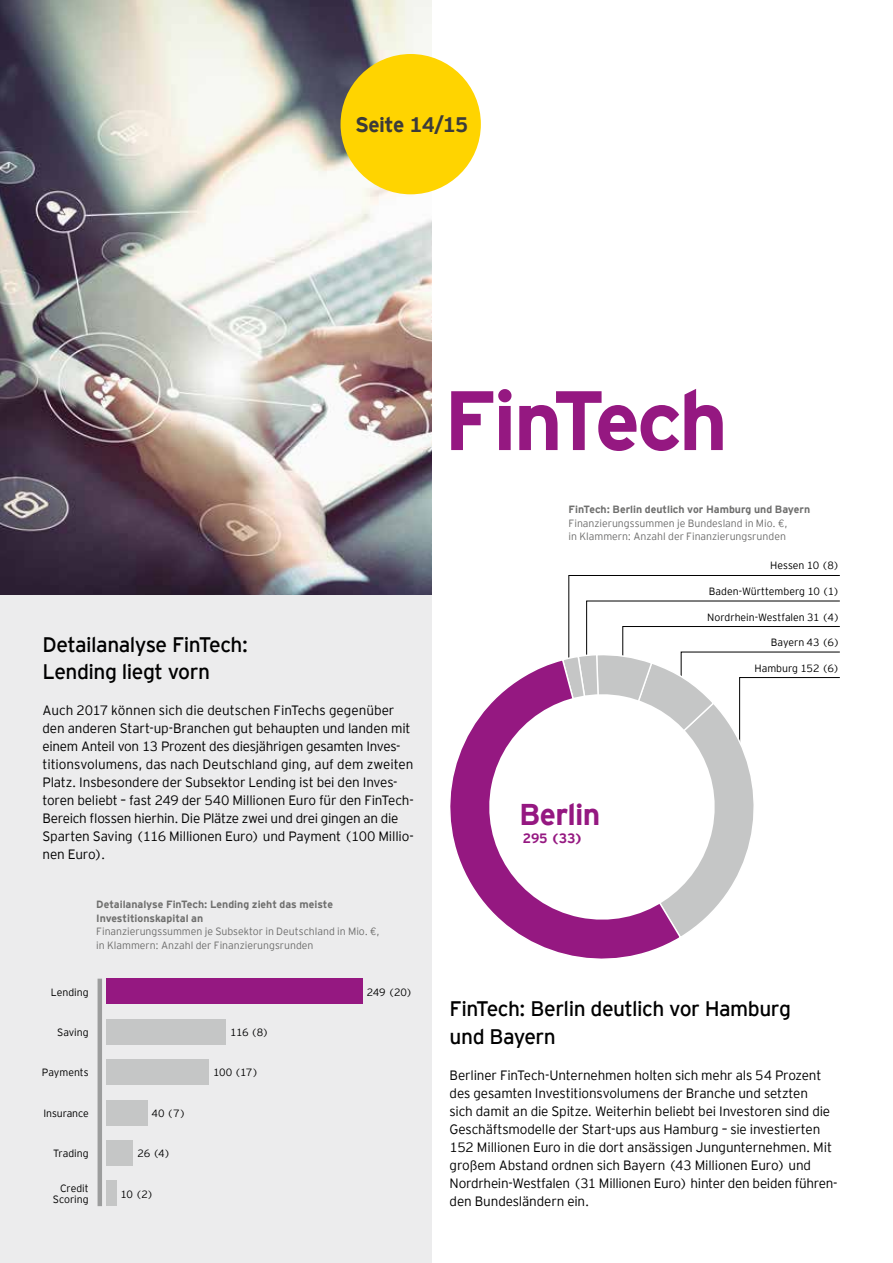
<style>
.page{position:relative;width:893px;height:1263px;background:#fff}
.page>*{position:absolute;margin:0;border:0;box-sizing:border-box;transform-origin:0 0}
.t1{font:700 84px "EY Interstate";letter-spacing:-.04em;color:#951881}
.t2{font:700 30px "EY Interstate";letter-spacing:-.025em;color:#951881}
.t3{font:21px/27px "EY Interstate";letter-spacing:-.025em;color:#000}
.t4{font:700 21px "EY Interstate";letter-spacing:-.03em;color:#3b3b3a}
.t5{font:300 13.5px/18px "EY Interstate";letter-spacing:-.015em;color:#000}
.t6{font:700 13.5px "EY Interstate";color:#951881}
.t7{font:300 10.5px/13.5px "EY Interstate";color:#6f6f6e}
.t8{font:300 10.5px/11.7px "EY Interstate";color:#000;text-align:right}
.t9{font:700 10.5px/13.5px "EY Interstate";color:#6f6f6e}
</style>
<div class="page">
<div style="left:0;top:0;width:432px;height:1263px;background:#ececed"></div>
<img style="left:0;top:0;width:432px;height:594px">
<hr style="left:98px;top:979px;width:4px;height:227px;background:#9c9d9d">
<div style="left:106px;top:979px;width:256px;height:25px;background:#951881"></div>
<div style="left:106px;top:1019px;width:120px;height:25px;background:#c5c6c6"></div>
<div style="left:106px;top:1059px;width:103px;height:26px;background:#c5c6c6"></div>
<div style="left:106px;top:1100px;width:41px;height:25px;background:#c5c6c6"></div>
<div style="left:106px;top:1140px;width:27px;height:26px;background:#c5c6c6"></div>
<div style="left:106px;top:1180px;width:11px;height:26px;background:#c5c6c6"></div>
<svg style="left:568px;top:575px;width:272px;height:77px"></svg>
<svg style="left:586px;top:601px;width:254px;height:51px"></svg>
<svg style="left:568px;top:652px;width:272px;height:284px"></svg>
<svg style="left:450px;top:658px;width:232px;height:301px"></svg>
<svg style="left:479px;top:684px;width:246px;height:246px"></svg>
<div style="left:341px;top:54px;width:140px;height:140px;background:#ffd400;border-radius:50%"></div>
<h3 class="t4" style="left:355px;top:112px;width:115px">Seite 14/15</h3>
<h1 class="t1" style="left:444px;top:374px;width:286px">FinTech</h1>
<h3 class="t3" style="left:43px;top:631px;width:207px">Detailanalyse FinTech:<br>Lending liegt vorn</h3>
<p class="t5" style="left:43px;top:701px;width:373px">Auch 2017 können sich die deutschen FinTechs gegenüber den anderen Start-up-Branchen gut behaupten und landen mit einem Anteil von 13 Prozent des diesjährigen gesamten Inves&shy;titionsvolumens, das nach Deutschland ging, auf dem zweiten Platz. Insbesondere der Subsektor Lending ist bei den Inves&shy;toren beliebt – fast 249 der 540 Millionen Euro für den FinTech-Bereich flossen hierhin. Die Plätze zwei und drei gingen an die Sparten Saving (116 Millionen Euro) und Payment (100 Millio&shy;nen Euro).</p>
<p class="t8" style="left:51px;top:986px;width:39px">Lending</p>
<p class="t8" style="left:57px;top:1026px;width:33px">Saving</p>
<p class="t8" style="left:42px;top:1067px;width:48px">Payments</p>
<p class="t8" style="left:44px;top:1107px;width:47px">Insurance</p>
<p class="t8" style="left:53px;top:1147px;width:37px">Trading</p>
<p class="t8" style="left:53px;top:1182px;width:37px">Credit<br>Scoring</p>
<p class="t9" style="left:96px;top:898px;width:238px">Detailanalyse FinTech: Lending zieht das meiste<br>Investitionskapital an</p>
<p class="t7" style="left:96px;top:925px;width:285px">Finanzierungssummen je Subsektor in Deutschland in Mio. €, in Klammern: Anzahl der Finanzierungsrunden</p>
<p class="t8" style="left:367px;top:986px;width:48px">249 (20)</p>
<p class="t8" style="left:230px;top:1026px;width:41px">116 (8)</p>
<p class="t8" style="left:213px;top:1067px;width:47px">100 (17)</p>
<p class="t8" style="left:151px;top:1107px;width:36px">40 (7)</p>
<p class="t8" style="left:138px;top:1147px;width:34px">26 (4)</p>
<p class="t8" style="left:121px;top:1188px;width:35px">10 (2)</p>
<p class="t9" style="left:569px;top:502px;width:243px">FinTech: Berlin deutlich vor Hamburg und Bayern</p>
<p class="t7" style="left:569px;top:516px;width:221px">Finanzierungssummen je Bundesland in Mio. €, in Klammern: Anzahl der Finanzierungsrunden</p>
<h2 class="t2" style="left:519px;top:798px;width:82px">Berlin</h2>
<p class="t6" style="left:523px;top:831px;width:61px">295 (33)</p>
<p class="t8" style="left:770px;top:560px;width:71px">Hessen 10 (8)</p>
<p class="t8" style="left:709px;top:585px;width:132px">Baden-Württemberg 10 (1)</p>
<p class="t8" style="left:707px;top:611px;width:134px">Nordrhein-Westfalen 31 (4)</p>
<p class="t8" style="left:771px;top:636px;width:70px">Bayern 43 (6)</p>
<p class="t8" style="left:754px;top:662px;width:87px">Hamburg 152 (6)</p>
<h3 class="t3" style="left:450px;top:995px;width:343px">FinTech: Berlin deutlich vor Hamburg und Bayern</h3>
<p class="t5" style="left:450px;top:1066px;width:389px">Berliner FinTech-Unternehmen holten sich mehr als 54 Prozent des gesamten Investitionsvolumens der Branche und setzten<br>sich damit an die Spitze. Weiterhin beliebt bei Investoren sind die Geschäftsmodelle der Start-ups aus Hamburg – sie investierten 152 Millionen Euro in die dort ansässigen Jungunternehmen. Mit großem Abstand ordnen sich Bayern (43 Millionen Euro) und Nordrhein-Westfalen (31 Millionen Euro) hinter den beiden führen&shy;den Bundesländern ein.</p>
</div>
